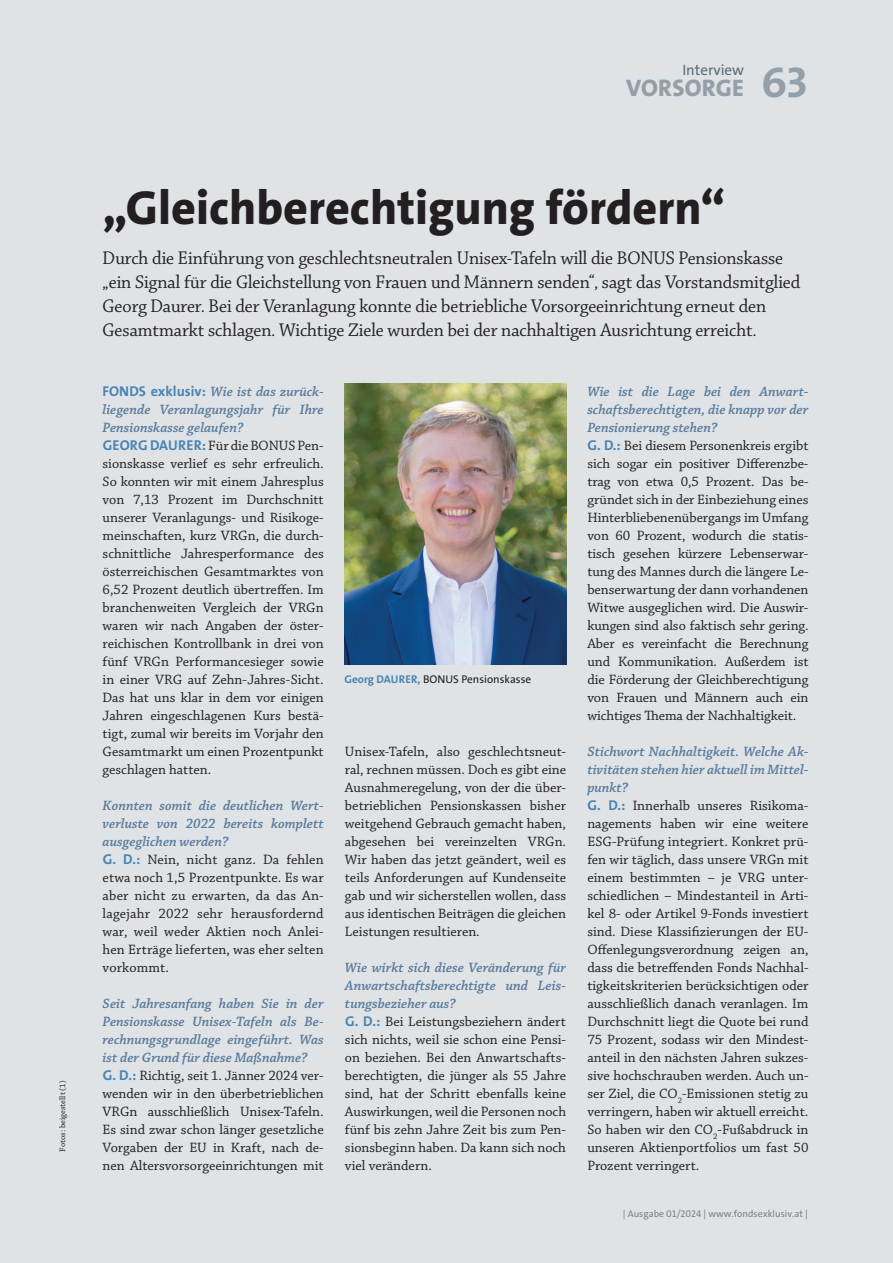
<style>
.page{position:relative;width:893px;height:1263px;background:#dfe3e6}
.page>*{position:absolute;margin:0;border:0;box-sizing:border-box;transform-origin:0 0}
.t1{font:800 48px "The Sans";color:#231f20}
.t2{font:700 43.2px "The Sans";color:#949fa8;scale:1.04 1}
.t3{font:800 24px "The Sans";letter-spacing:.015em;color:#949fa8}
.t4{font:19.5px/24px "Chaparral Pro Subh";color:#231f20}
.t5{font:15px "The Sans";color:#5e6c76}
.t6{font:14.25px/18px "Chaparral Pro";color:#231f20}
.t7{font:11.25px "The Sans";color:#231f20}
.t8{font:9.75px "The Sans";color:#808285}
.t9{font:8.25px "Chaparral Pro Capt";color:#231f20}
.s1{font-family:"The Sans";font-weight:700;color:#4984b4}
.s2{font-weight:600;font-style:italic;color:#5b7c9d}
.s3{font-weight:700;color:#4984b4}
</style>
<div class="page">
<img style="left:345px;top:383px;width:221px;height:281px">
<p class="t5" style="left:682px;top:60px;width:63px">Interview</p>
<h3 class="t3" style="left:626px;top:73px;width:119px">VORSORGE</h3>
<h2 class="t2" style="left:761px;top:55px;width:47px">63</h2>
<p class="t9" style="left:58px;top:1152px;width:72px;rotate:-90deg">Fotos: beigestellt (1)</p>
<h1 class="t1" style="left:103px;top:177px;width:624px">„Gleichberechtigung fördern“</h1>
<p class="t4" style="left:103px;top:247px;width:699px">Durch die Einführung von geschlechtsneutralen Unisex-Tafeln will die BONUS Pensionskasse „ein Signal für die Gleichstellung von Frauen und Männern senden“, sagt das Vorstandsmitglied Georg Daurer. Bei der Veranlagung konnte die betriebliche Vorsorgeeinrichtung erneut den Gesamtmarkt schlagen. Wichtige Ziele wurden bei der nachhaltigen Ausrichtung erreicht.</p>
<p class="t6" style="left:103px;top:383px;width:223px"><span class="s1">FONDS exklusiv:</span> <span class="s2">Wie ist das zurück&shy;liegende Veranlagungsjahr für Ihre Pensionskasse gelaufen?<br></span><span class="s1">GEORG DAURER:</span> Für die BONUS Pen&shy;sionskasse verlief es sehr erfreulich.<br>So konnten wir mit einem Jahresplus von 7,13 Prozent im Durchschnitt unserer Veranlagungs- und Risikoge&shy;meinschaften, kurz VRGn, die durch&shy;schnittliche Jahresperformance des österreichischen Gesamtmarktes von 6,52 Prozent deutlich übertreffen. Im branchenweiten Vergleich der VRGn waren wir nach Angaben der öster&shy;reichischen Kontrollbank in drei von fünf VRGn Performancesieger sowie in einer VRG auf Zehn-Jahres-Sicht.<br>Das hat uns klar in dem vor einigen Jahren eingeschlagenen Kurs bestä&shy;tigt, zumal wir bereits im Vorjahr den Gesamtmarkt um einen Prozentpunkt geschlagen hatten.</p>
<p class="t6" style="left:103px;top:797px;width:223px"><span class="s2">Konnten somit die deutlichen Wert&shy;verluste von 2022 bereits komplett ausgeglichen werden?<br></span><span class="s1">G. D.:</span> Nein, nicht ganz. Da fehlen etwa noch 1,5 Prozentpunkte. Es war aber nicht zu erwarten, da das An&shy;lagejahr 2022 sehr herausfordernd war, weil weder Aktien noch Anlei&shy;hen Erträge lieferten, was eher selten vorkommt.</p>
<p class="t6" style="left:103px;top:995px;width:223px"><span class="s2">Seit Jahresanfang haben Sie in der Pensionskasse Unisex-Tafeln als Be&shy;rechnungsgrundlage eingeführt. Was ist der Grund für diese Maßnahme?<br></span><span class="s1">G. D.:</span> Richtig, seit 1. Jänner 2024 ver&shy;wenden wir in den überbetrieblichen VRGn ausschließlich Unisex-Tafeln.<br>Es sind zwar schon länger gesetzliche Vorgaben der EU in Kraft, nach de&shy;nen Altersvorsorgeeinrichtungen mit</p>
<p class="t7" style="left:344px;top:672px;width:188px"><span class="s3">Georg DAURER,</span> BONUS Pensionskasse</p>
<p class="t6" style="left:345px;top:743px;width:223px;text-align:justify">Unisex-Tafeln, also geschlechtsneut&shy;ral, rechnen müssen. Doch es gibt eine Ausnahmeregelung, von der die über&shy;betrieblichen Pensionskassen bisher weitgehend Gebrauch gemacht haben, abgesehen bei vereinzelten VRGn.<br>Wir haben das jetzt geändert, weil es teils Anforderungen auf Kundenseite gab und wir sicherstellen wollen, dass aus identischen Beiträgen die gleichen Leistungen resultieren.</p>
<p class="t6" style="left:345px;top:959px;width:223px"><span class="s2">Wie wirkt sich diese Veränderung für Anwartschaftsberechtigte und Leis&shy;tungsbezieher aus?<br></span><span class="s1">G. D.:</span> Bei Leistungsbeziehern ändert sich nichts, weil sie schon eine Pensi&shy;on beziehen. Bei den Anwartschafts&shy;berechtigten, die jünger als 55 Jahre sind, hat der Schritt ebenfalls keine Auswirkungen, weil die Personen noch fünf bis zehn Jahre Zeit bis zum Pen&shy;sionsbeginn haben. Da kann sich noch viel verändern.</p>
<p class="t6" style="left:587px;top:383px;width:223px"><span class="s2">Wie ist die Lage bei den Anwart&shy;schaftsberechtigten, die knapp vor der Pensionierung stehen?<br></span><span class="s1">G. D.:</span> Bei diesem Personenkreis ergibt sich sogar ein positiver Differenzbe&shy;trag von etwa 0,5 Prozent. Das be&shy;gründet sich in der Einbeziehung eines Hinterbliebenenübergangs im Umfang von 60 Prozent, wodurch die statis&shy;tisch gesehen kürzere Lebenserwar&shy;tung des Mannes durch die längere Le&shy;benserwartung der dann vorhandenen Witwe ausgeglichen wird. Die Auswir&shy;kungen sind also faktisch sehr gering.<br>Aber es vereinfacht die Berechnung und Kommunikation. Außerdem ist die Förderung der Gleichberechtigung von Frauen und Männern auch ein wichtiges Thema der Nachhaltigkeit.</p>
<p class="t6" style="left:587px;top:743px;width:223px"><span class="s2">Stichwort Nachhaltigkeit. Welche Ak&shy;tivitäten stehen hier aktuell im Mittel&shy;punkt?<br></span><span class="s1">G. D.:</span> Innerhalb unseres Risikoma&shy;nagements haben wir eine weitere ESG-Prüfung integriert. Konkret prü&shy;fen wir täglich, dass unsere VRGn mit einem bestimmten – je VRG unter&shy;schiedlichen – Mindestanteil in Arti&shy;kel 8- oder Artikel 9-Fonds investiert sind. Diese Klassifizierungen der EU-Offenlegungsverordnung zeigen an, dass die betreffenden Fonds Nachhal&shy;tigkeitskriterien berücksichtigen oder ausschließlich danach veranlagen. Im Durchschnitt liegt die Quote bei rund 75 Prozent, sodass wir den Mindest&shy;anteil in den nächsten Jahren sukzes&shy;sive hochschrauben werden. Auch un&shy;ser Ziel, die CO<sub>2</sub>-Emissionen stetig zu verringern, haben wir aktuell erreicht.<br>So haben wir den CO<sub>2</sub>-Fußabdruck in unseren Aktienportfolios um fast 50<br>Prozent verringert.</p>
<p class="t8" style="left:623px;top:1208px;width:187px">| Ausgabe 01/2024 | www.fondsexklusiv.at |</p>
</div>
